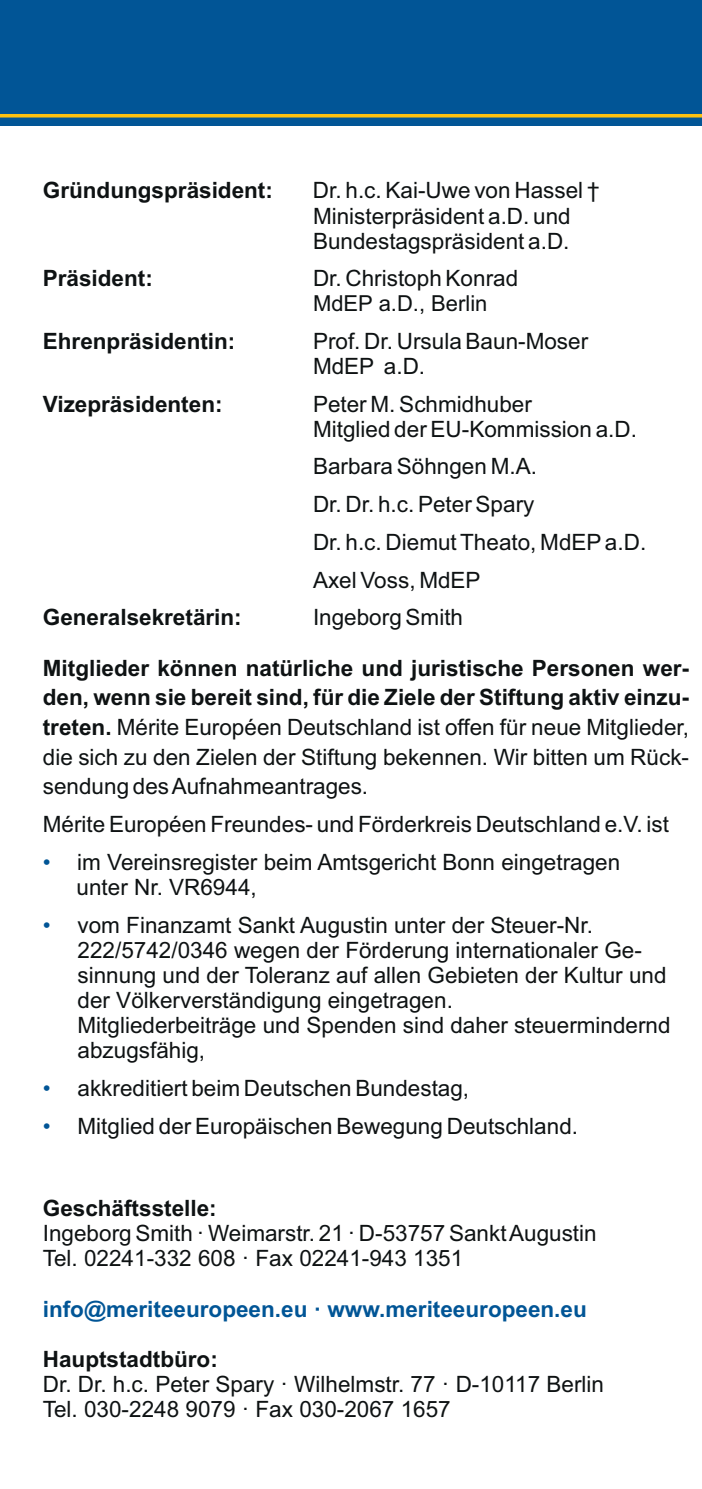
<style>
.page{position:relative;width:702px;height:1489px;background:#fff}
.page>*{position:absolute;margin:0;border:0;box-sizing:border-box;transform-origin:0 0}
.t1{font:22.5px/25.2px "Arial";color:#0e1213}
.t2{font:700 22.5px "Arial";color:#0e1213}
.t3{font:700 22.5px "Arial";color:#015596}
.t4{font:22px "Arial";color:#0e1213}
.s1{font-weight:700}
.s2{color:#015596}
</style>
<div class="page">
<div style="left:0;top:0;width:702px;height:126px;background:#015596"></div>
<hr style="left:0;top:114px;width:702px;height:3px;background:#fdc110">
<p class="t2" style="left:43px;top:182px;width:232px">Gründungspräsident:</p>
<p class="t1" style="left:313px;top:180px;width:288px">Dr. h.c. Kai-Uwe von Hassel †<br>Ministerpräsident a.D. und<br>Bundestagspräsident a.D.</p>
<p class="t2" style="left:43px;top:270px;width:112px">Präsident:</p>
<p class="t1" style="left:313px;top:268px;width:207px">Dr. Christoph Konrad</p>
<p class="t4" style="left:313px;top:295px;width:176px">MdEP a.D., Berlin</p>
<p class="t2" style="left:43px;top:332px;width:194px">Ehrenpräsidentin:</p>
<p class="t1" style="left:313px;top:330px;width:277px">Prof. Dr. Ursula Baun-Moser<br>MdEP a.D.</p>
<p class="t2" style="left:43px;top:395px;width:181px">Vizepräsidenten:</p>
<p class="t1" style="left:313px;top:393px;width:325px">Peter M. Schmidhuber<br>Mitglied der EU-Kommission a.D.</p>
<p class="t1" style="left:313px;top:450px;width:335px;line-height:37.8px">Barbara Söhngen M.A.<br>Dr. Dr. h.c. Peter Spary<br>Dr. h.c. Diemut Theato, MdEPa.D.<br>Axel Voss, MdEP</p>
<p class="t2" style="left:43px;top:609px;width:200px">Generalsekretärin:</p>
<p class="t1" style="left:313px;top:607px;width:152px">Ingeborg Smith</p>
<p class="t1" style="left:43px;top:655px;width:647px;line-height:29.8px;text-align:justify"><span class="s1">Mitglieder können natürliche und juristische Personen wer&shy;den, wenn sie bereit sind, für die Ziele der Stiftung aktiv einzu&shy;treten.</span> Mérite Européen Deutschland ist offen für neue Mitglieder, die sich zu den Zielen der Stiftung bekennen. Wir bitten um Rück&shy;sendung des Aufnahmeantrages.</p>
<p class="t1" style="left:43px;top:813px;width:627px">Mérite Européen Freundes- und Förderkreis Deutschland e.V. ist</p>
<p class="t1" style="left:77px;top:851px;width:545px;text-indent:-34px"><span class="s2">•</span> im Vereinsregister beim Amtsgericht Bonn eingetragen unter Nr. VR6944,</p>
<p class="t1" style="left:77px;top:914px;width:594px;text-indent:-35px"><span class="s2">•</span> vom Finanzamt Sankt Augustin unter der Steuer-Nr.<br>222/5742/0346 wegen der Förderung internationaler Ge&shy;sinnung und der Toleranz auf allen Gebieten der Kultur und der Völkerverständigung eingetragen.<br>Mitgliederbeiträge und Spenden sind daher steuermindernd abzugsfähig,</p>
<p class="t1" style="left:43px;top:1077px;width:428px"><span class="s2">•</span> akkreditiert beim Deutschen Bundestag,</p>
<p class="t1" style="left:43px;top:1115px;width:536px"><span class="s2">•</span> Mitglied der Europäischen Bewegung Deutschland.</p>
<p class="t2" style="left:43px;top:1199px;width:175px">Geschäftsstelle:</p>
<p class="t1" style="left:43px;top:1222px;width:555px">Ingeborg Smith · Weimarstr. 21 · D-53757 Sankt Augustin<br>Tel. 02241-332 608 · Fax 02241-943 1351</p>
<p class="t3" style="left:43px;top:1300px;width:545px">info@meriteeuropeen.eu · www.meriteeuropeen.eu</p>
<p class="t2" style="left:43px;top:1350px;width:176px">Hauptstadtbüro:</p>
<p class="t1" style="left:43px;top:1373px;width:562px">Dr. Dr. h.c. Peter Spary · Wilhelmstr. 77 · D-10117 Berlin<br>Tel. 030-2248 9079 · Fax 030-2067 1657</p>
</div>
